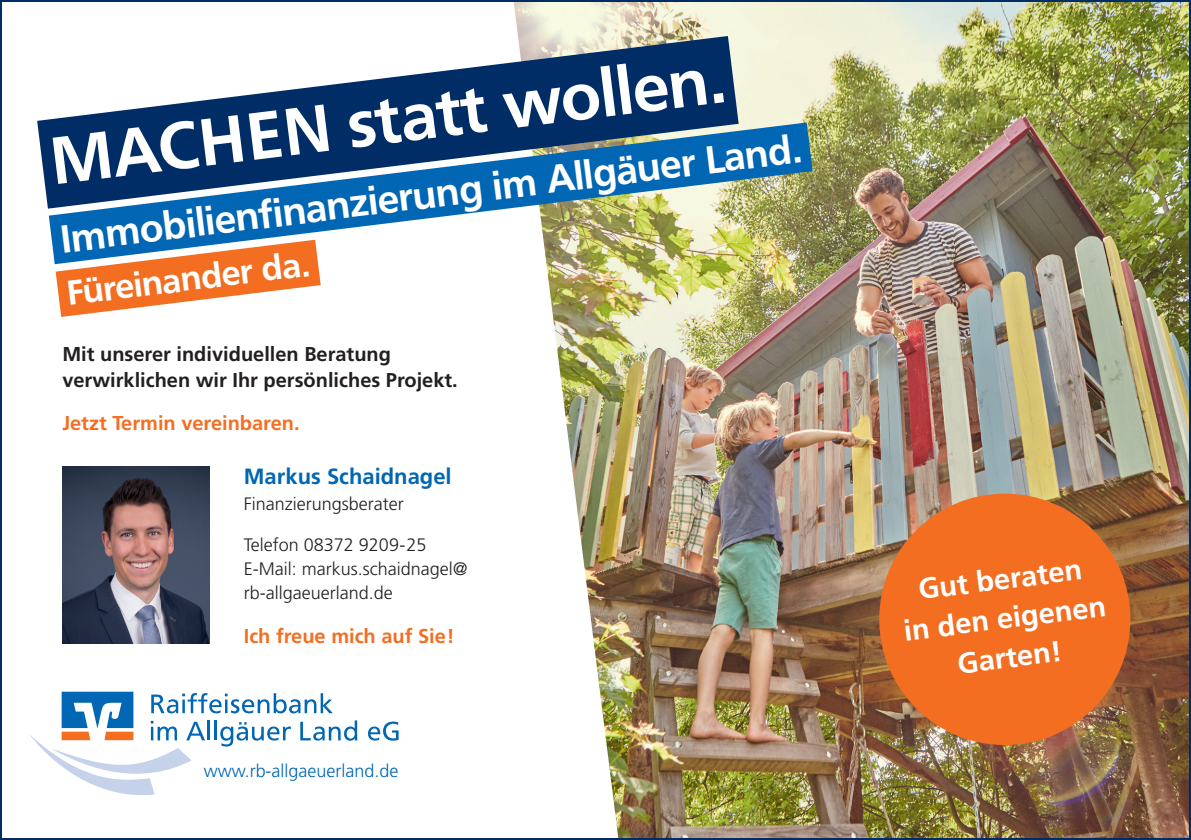
<style>
.page{position:relative;width:1191px;height:840px;background:#fff}
.page>*{position:absolute;margin:0;border:0;box-sizing:border-box;transform-origin:0 0}
.t1{font:700 65.8px "Frutiger VR";color:#fff}
.t2{font:700 38.6px "Frutiger VR";color:#fff}
.t3{font:700 34px "Frutiger VR";color:#fff}
.t4{font:700 29px/39.2px "Frutiger";color:#fff;text-align:center}
.t5{font:700 22px "Frutiger";color:#0166b3}
.t6{font:700 20px/26px "Frutiger";color:#231f20}
.t7{font:700 20px "Frutiger";color:#f36e21}
.t8{font:300 18px/24px "Frutiger";color:#231f20}
.t9{font:300 18px "Frutiger";color:#0166b3}
</style>
<div class="page">
<svg style="left:368px;top:721px;width:30px;height:19px"></svg>
<svg style="left:29px;top:691px;width:328px;height:103px"></svg>
<img style="left:514px;top:3px;width:674px;height:833px">
<div style="left:879px;top:493px;width:251px;height:251px;background:#f36e21;border-radius:50%"></div>
<svg style="left:37px;top:36px;width:701px;height:172px;fill:#002d66"></svg>
<svg style="left:49px;top:122px;width:763px;height:142px;background:#4d7d9a"></svg>
<svg style="left:56px;top:239px;width:265px;height:78px"></svg>
<img style="left:62px;top:466px;width:148px;height:177px">
<h1 class="t1" style="left:46px;top:122px;width:679px;rotate:-7deg">MACHEN statt wollen.</h1>
<h2 class="t2" style="left:58px;top:216px;width:747px;rotate:-7deg">Immobilienfi nanzierung im Allgäuer Land.</h2>
<h3 class="t3" style="left:65px;top:273px;width:245px;rotate:-7deg">Füreinander da.</h3>
<p class="t6" style="left:62px;top:341px;width:397px">Mit unserer individuellen Beratung verwirklichen wir Ihr persönliches Projekt.</p>
<p class="t7" style="left:62px;top:411px;width:239px">Jetzt Termin vereinbaren.</p>
<p class="t5" style="left:244px;top:462px;width:209px">Markus Schaidnagel</p>
<p class="t8" style="left:244px;top:492px;width:162px">Finanzierungsberater</p>
<p class="t8" style="left:244px;top:533px;width:225px">Telefon 08372 9209-25<br>E-Mail: markus.schaidnagel@ rb-allgaeuerland.de</p>
<p class="t7" style="left:244px;top:624px;width:212px">Ich freue mich auf Sie!</p>
<p class="t9" style="left:204px;top:759px;width:196px">www.rb-allgaeuerland.de</p>
<h3 class="t4" style="left:897px;top:571px;width:205px;rotate:-7deg">Gut beraten<br>in den eigenen<br>Garten!</h3>
</div>
